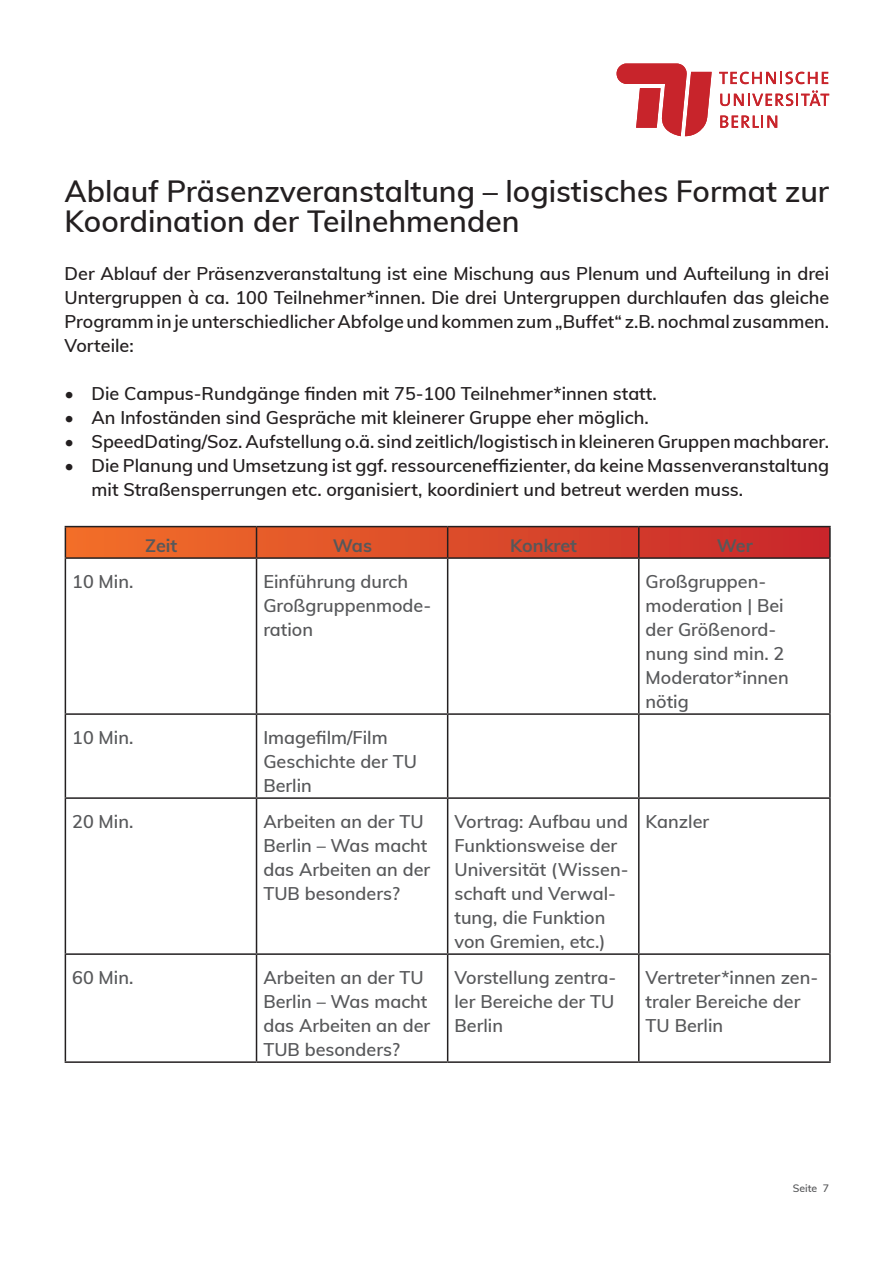
<style>
.page{position:relative;width:893px;height:1263px;background:#fff}
.page>*{position:absolute;margin:0;border:0;box-sizing:border-box;transform-origin:0 0}
.t1{font:600 30px/30px "Muli";color:#231f20}
.t2{font:600 18px/24px "Muli";color:#231f20;text-align:justify}
.t3{font:600 18px/24px "Muli";color:#57585a}
.t4{font:700 18px "Muli";color:#57585a}
.t5{font:600 10.5px "Muli";color:#57585a}
</style>
<div class="page">
<svg style="left:66px;top:527px;width:763px;height:30px;background:#da4b29"></svg>
<hr style="left:65px;top:526px;width:192px;height:1px;background:#231f20">
<hr style="left:65px;top:527px;width:1px;height:30px;background:#231f20">
<hr style="left:257px;top:526px;width:191px;height:1px;background:#231f20">
<hr style="left:256px;top:527px;width:1px;height:30px;background:#231f20">
<hr style="left:448px;top:526px;width:191px;height:1px;background:#231f20">
<hr style="left:447px;top:527px;width:1px;height:30px;background:#231f20">
<hr style="left:639px;top:526px;width:192px;height:1px;background:#231f20">
<hr style="left:638px;top:527px;width:2px;height:30px;background:#231f20">
<hr style="left:829px;top:527px;width:2px;height:30px;background:#231f20">
<hr style="left:65px;top:557px;width:192px;height:2px;background:#231f20">
<hr style="left:65px;top:559px;width:1px;height:154px;background:#231f20">
<hr style="left:257px;top:557px;width:191px;height:2px;background:#231f20">
<hr style="left:256px;top:559px;width:1px;height:154px;background:#231f20">
<hr style="left:448px;top:557px;width:191px;height:2px;background:#231f20">
<hr style="left:447px;top:559px;width:1px;height:154px;background:#231f20">
<hr style="left:639px;top:557px;width:192px;height:2px;background:#231f20">
<hr style="left:638px;top:559px;width:2px;height:154px;background:#231f20">
<hr style="left:829px;top:559px;width:2px;height:154px;background:#231f20">
<hr style="left:65px;top:713px;width:192px;height:2px;background:#231f20">
<hr style="left:65px;top:715px;width:1px;height:82px;background:#231f20">
<hr style="left:257px;top:713px;width:191px;height:2px;background:#231f20">
<hr style="left:256px;top:715px;width:1px;height:82px;background:#231f20">
<hr style="left:448px;top:713px;width:191px;height:2px;background:#231f20">
<hr style="left:447px;top:715px;width:1px;height:82px;background:#231f20">
<hr style="left:639px;top:713px;width:192px;height:2px;background:#231f20">
<hr style="left:638px;top:715px;width:2px;height:82px;background:#231f20">
<hr style="left:829px;top:715px;width:2px;height:82px;background:#231f20">
<hr style="left:65px;top:797px;width:192px;height:2px;background:#231f20">
<hr style="left:65px;top:799px;width:1px;height:154px;background:#231f20">
<hr style="left:257px;top:797px;width:191px;height:2px;background:#231f20">
<hr style="left:256px;top:799px;width:1px;height:154px;background:#231f20">
<hr style="left:448px;top:797px;width:191px;height:2px;background:#231f20">
<hr style="left:447px;top:799px;width:1px;height:154px;background:#231f20">
<hr style="left:639px;top:797px;width:192px;height:2px;background:#231f20">
<hr style="left:638px;top:799px;width:2px;height:154px;background:#231f20">
<hr style="left:829px;top:799px;width:2px;height:154px;background:#231f20">
<hr style="left:65px;top:953px;width:192px;height:2px;background:#231f20">
<hr style="left:65px;top:955px;width:1px;height:106px;background:#231f20">
<hr style="left:257px;top:953px;width:191px;height:2px;background:#231f20">
<hr style="left:256px;top:955px;width:1px;height:106px;background:#231f20">
<hr style="left:448px;top:953px;width:191px;height:2px;background:#231f20">
<hr style="left:447px;top:955px;width:1px;height:106px;background:#231f20">
<hr style="left:639px;top:953px;width:192px;height:2px;background:#231f20">
<hr style="left:638px;top:955px;width:2px;height:106px;background:#231f20">
<hr style="left:829px;top:955px;width:2px;height:106px;background:#231f20">
<hr style="left:65px;top:1061px;width:192px;height:2px;background:#231f20">
<hr style="left:257px;top:1061px;width:191px;height:2px;background:#231f20">
<hr style="left:448px;top:1061px;width:191px;height:2px;background:#231f20">
<hr style="left:639px;top:1061px;width:192px;height:2px;background:#231f20">
<svg style="left:617px;top:64px;width:95px;height:72px"></svg>
<svg style="left:719px;top:72px;width:109px;height:12px"></svg>
<svg style="left:720px;top:90px;width:109px;height:16px"></svg>
<svg style="left:720px;top:116px;width:57px;height:12px"></svg>
<h1 class="t1" style="left:65px;top:175px;width:766px">Ablauf Präsenzveranstaltung – logistisches Format zur<br>Koordination der Teilnehmenden</h1>
<p class="t2" style="left:65px;top:260px;width:766px">Der Ablauf der Präsenzveranstaltung ist eine Mischung aus Plenum und Aufteilung in drei Untergruppen à ca. 100 Teilnehmer*innen. Die drei Untergruppen durchlaufen das gleiche Programm in je unterschiedlicher Abfolge und kommen zum „Buffet“ z.B. nochmal zusammen.<br>Vorteile:</p>
<p class="t2" style="left:65px;top:380px;width:594px">• Die Campus-Rundgänge finden mit 75-100 Teilnehmer*innen statt.</p>
<p class="t2" style="left:65px;top:404px;width:586px">• An Infoständen sind Gespräche mit kleinerer Gruppe eher möglich.</p>
<p class="t2" style="left:65px;top:428px;width:766px">• SpeedDating/Soz. Aufstellung o.ä. sind zeitlich/logistisch in kleineren Gruppen machbarer.</p>
<p class="t2" style="left:92px;top:452px;width:739px;text-indent:-27px">• Die Planung und Umsetzung ist ggf. ressourceneffizienter, da keine Massenveranstaltung mit Straßensperrungen etc. organisiert, koordiniert und betreut werden muss.</p>
<p class="t4" style="left:145px;top:532px;width:34px">Zeit</p>
<p class="t4" style="left:333px;top:532px;width:41px">Was</p>
<p class="t4" style="left:510px;top:532px;width:68px">Konkret</p>
<p class="t4" style="left:717px;top:532px;width:38px">Wer</p>
<p class="t3" style="left:72px;top:569px;width:63px">10 Min.</p>
<p class="t3" style="left:263px;top:569px;width:170px">Einführung durch<br>Großgruppenmode&shy;ration</p>
<p class="t3" style="left:646px;top:569px;width:145px">Großgruppen&shy;moderation | Bei der Größenord&shy;nung sind min. 2<br>Moderator*innen nötig</p>
<p class="t3" style="left:72px;top:725px;width:63px">10 Min.</p>
<p class="t3" style="left:263px;top:725px;width:155px">Imagefilm/Film<br>Geschichte der TU<br>Berlin</p>
<p class="t3" style="left:72px;top:809px;width:63px">20 Min.</p>
<p class="t3" style="left:263px;top:809px;width:168px">Arbeiten an der TU<br>Berlin – Was macht das Arbeiten an der<br>TUB besonders?</p>
<p class="t3" style="left:454px;top:809px;width:176px">Vortrag: Aufbau und<br>Funktionsweise der<br>Universität (Wissen&shy;schaft und Verwal&shy;tung, die Funktion von Gremien, etc.)</p>
<p class="t3" style="left:646px;top:809px;width:65px">Kanzler</p>
<p class="t3" style="left:72px;top:965px;width:63px">60 Min.</p>
<p class="t3" style="left:263px;top:965px;width:168px">Arbeiten an der TU<br>Berlin – Was macht das Arbeiten an der<br>TUB besonders?</p>
<p class="t3" style="left:454px;top:965px;width:163px;text-align:justify">Vorstellung zentra&shy;ler Bereiche der TU Berlin</p>
<p class="t3" style="left:646px;top:965px;width:174px">Vertreter*innen zen&shy;traler Bereiche der<br>TU Berlin</p>
<p class="t5" style="left:793px;top:1180px;width:38px">Seite 7</p>
</div>
